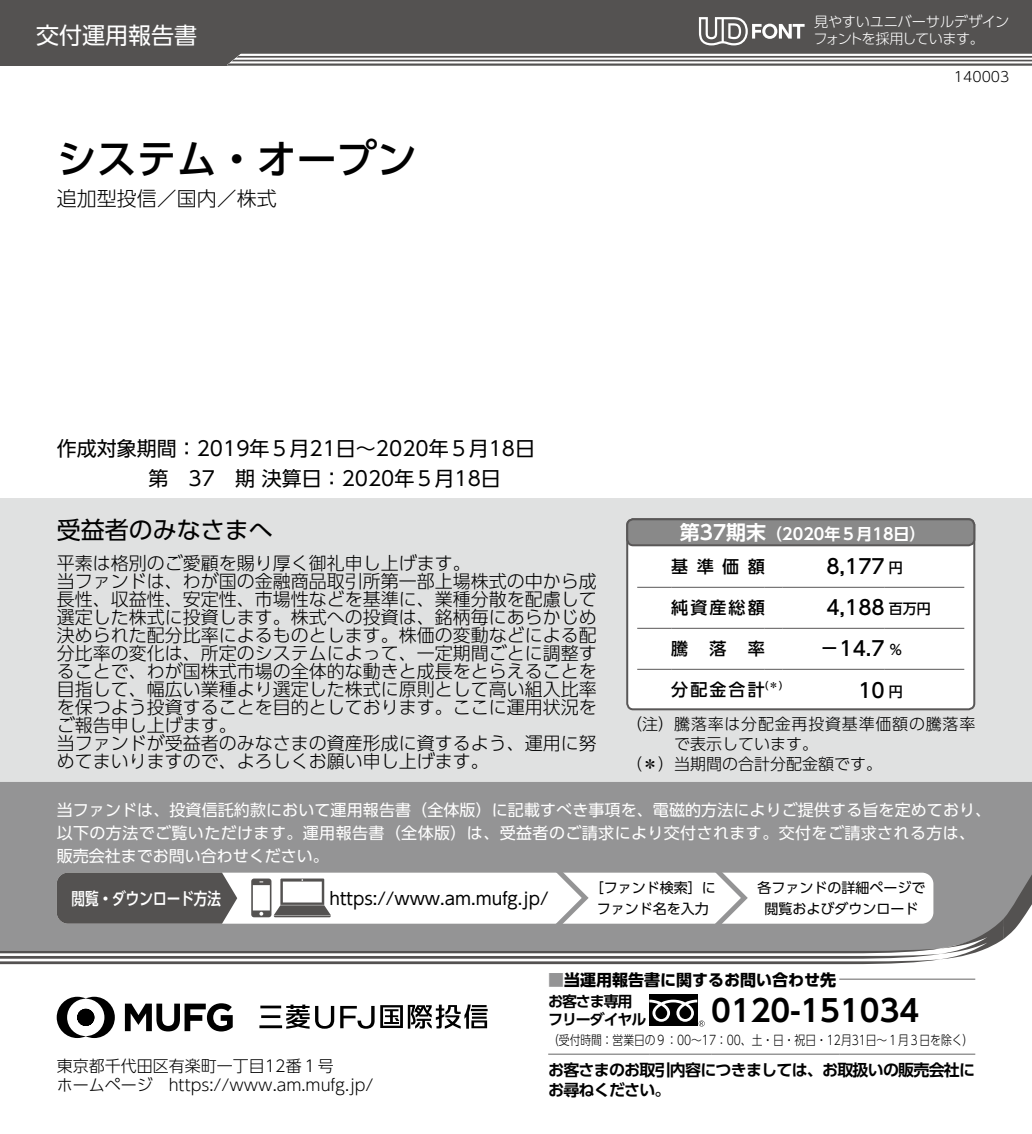
<style>
.page{position:relative;width:1032px;height:1134px;background:#fff}
.page>*{position:absolute;margin:0;border:0;box-sizing:border-box;transform-origin:0 0}
.t1{font:500 40px "UD Shin Go Pro";color:#000}
.t2{font:700 30px "UD Shin Go Pro De";color:#000}
.t3{font:24px "UD Shin Go Pro";color:#000}
.t4{font:23px "UD Shin Go Pro";color:#fff}
.t5{font:20px/30px "UD Shin Go Pro";color:#000}
.t6{font:500 20px "UD Shin Go Pro";color:#000}
.t7{font:300 20px "UD Shin Go Pro";color:#000}
.t8{font:300 18px/18px "UD Shin Go Pro";color:#000}
.t9{font:17px "UD Shin Go Pro";color:#000}
.t10{font:500 17px "UD Shin Go Pro";letter-spacing:.125em;color:#000}
.t11{font:500 17px "UD Shin Go C Oeiz Pr 6";color:#fff}
.t12{font:16px/23px "UD Shin Go Pro";letter-spacing:.005em;color:#fff}
.t13{font:300 16px/19px "UD Shin Go Pro";color:#000}
.t14{font:700 16px/20px "UD Shin Go Pro De";letter-spacing:-.05em;color:#000}
.t15{font:300 16px "UD Shin Go Pro";letter-spacing:.05em;color:#000}
.t16{font:700 16px "UD Shin Go Pro";color:#000}
.t17{font:700 16px "UD Shin Go Pro De";color:#fff}
.t18{font:700 15px/18px "UD Shin Go Pro De";letter-spacing:-.075em;color:#000}
.t19{font:14.2px/17px "UD Shin Go Pro Light 90 msp RKSJ H";letter-spacing:-.025em;color:#fff}
.t20{font:14px/20px "UD Shin Go Pro";color:#000;text-align:center}
.t21{font:300 14px "UD Shin Go Pro";color:#000}
.t22{font:300 13px "UD Shin Go Pro";letter-spacing:-.005em;color:#000;scale:.83 1}
.t23{font:500 10.2px "UD Shin Go Pro";color:#000}
.s1{font-size:20px}
.s2{font-size:14px}
.s3{color:#949495}
</style>
<div class="page">
<div style="left:0;top:498px;width:1032px;height:284px;background:#e0e1e1"></div>
<div style="left:0;top:0;width:1032px;height:65px;background:#545251"></div>
<svg style="left:227px;top:54px;width:805px;height:11px"></svg>
<svg style="left:699px;top:17px;width:105px;height:28px"></svg>
<div style="left:0;top:782px;width:1032px;height:65px;background:#949495"></div>
<svg style="left:0;top:847px;width:1032px;height:117px"></svg>
<svg style="left:125px;top:1003px;width:108px;height:28px"></svg>
<svg style="left:57px;top:997px;width:58px;height:41px"></svg>
<hr style="left:260px;top:1005px;width:21px;height:3px;background:#000">
<hr style="left:259px;top:1025px;width:23px;height:3px;background:#000">
<hr style="left:261px;top:1015px;width:19px;height:3px;background:#000">
<svg style="left:340px;top:1004px;width:148px;height:25px"></svg>
<svg style="left:286px;top:1004px;width:48px;height:25px"></svg>
<hr style="left:548px;top:1054px;width:101px;height:1px;background:#656464">
<hr style="left:649px;top:1054px;width:62px;height:1px;background:#656464">
<hr style="left:711px;top:1054px;width:128px;height:1px;background:#656464">
<hr style="left:839px;top:1054px;width:136px;height:1px;background:#656464">
<hr style="left:839px;top:979px;width:136px;height:1px;background:#656464">
<div style="left:649px;top:995px;width:48px;height:31px;background:#000"></div>
<svg style="left:649px;top:1000px;width:56px;height:26px"></svg>
<div style="left:627px;top:519px;width:347px;height:190px;background:#fff;border-radius:6px"></div>
<div style="left:626px;top:518px;width:349px;height:192px;border:2px solid #595757;border-radius:6px"></div>
<hr style="left:637px;top:587px;width:34px;height:1px;background:#595757">
<hr style="left:671px;top:587px;width:94px;height:1px;background:#595757">
<svg style="left:765px;top:587px;width:18px;height:1px"></svg>
<hr style="left:783px;top:587px;width:102px;height:1px;background:#595757">
<hr style="left:885px;top:587px;width:79px;height:1px;background:#595757">
<hr style="left:637px;top:628px;width:34px;height:1px;background:#595757">
<hr style="left:671px;top:628px;width:94px;height:1px;background:#595757">
<svg style="left:765px;top:628px;width:18px;height:1px"></svg>
<hr style="left:783px;top:628px;width:102px;height:1px;background:#595757">
<hr style="left:885px;top:628px;width:79px;height:1px;background:#595757">
<hr style="left:637px;top:669px;width:34px;height:1px;background:#595757">
<hr style="left:671px;top:669px;width:94px;height:1px;background:#595757">
<svg style="left:765px;top:669px;width:18px;height:1px"></svg>
<hr style="left:783px;top:669px;width:102px;height:1px;background:#595757">
<hr style="left:885px;top:669px;width:79px;height:1px;background:#595757">
<div style="left:627px;top:519px;width:347px;height:26px;background:#898989;border-radius:6px"></div>
<div style="left:626px;top:518px;width:349px;height:28px;border:2px solid #595757;border-radius:6px"></div>
<p class="t4" style="left:36px;top:17px;width:163px">交付運用報告書</p>
<p class="t19" style="left:813px;top:13px;width:197px">見やすいユニバーサルデザインフォントを採用しています。</p>
<p class="t21" style="left:954px;top:65px;width:57px">140003</p>
<h1 class="t1" style="left:57px;top:127px;width:362px">システム・オープン</h1>
<p class="t7" style="left:57px;top:182px;width:222px">追加型投信／国内／株式</p>
<p class="t5" style="left:149px;top:433px;width:388px;text-indent:-92px">作成対象期間：2019年５月21日～2020年５月18日第　37　期 決算日：2020年５月18日</p>
<h3 class="t3" style="left:57px;top:511px;width:218px">受益者のみなさまへ</h3>
<p class="t8" style="left:57px;top:554px;width:542px">平素は格別のご愛顧を賜り厚く御礼申し上げます。<br>当ファンドは、わが国の金融商品取引所第一部上場株式の中から成長性、収益性、安定性、市場性などを基準に、業種分散を配慮して選定した株式に投資します。株式への投資は、銘柄毎にあらかじめ決められた配分比率によるものとします。株価の変動などによる配分比率の変化は、所定のシステムによって、一定期間ごとに調整することで、わが国株式市場の全体的な動きと成長をとらえることを目指して、幅広い業種より選定した株式に原則として高い組入比率を保つよう投資することを目的としております。ここに運用状況をご報告申し上げます。<br>当ファンドが受益者のみなさまの資産形成に資するよう、運用に努めてまいりますので、よろしくお願い申し上げます。</p>
<p class="t17" style="left:680px;top:521px;width:247px"><span class="s1">第37期末</span>（2020年５月18日）</p>
<p class="t10" style="left:671px;top:553px;width:95px">基準価額</p>
<p class="t6" style="left:826px;top:550px;width:78px">8,177 <span class="s2">円</span></p>
<p class="t10" style="left:671px;top:594px;width:95px">純資産総額</p>
<p class="t6" style="left:826px;top:592px;width:106px">4,188 <span class="s2">百万円</span></p>
<p class="t10" style="left:671px;top:635px;width:18px">騰</p>
<p class="t10" style="left:709px;top:635px;width:18px">落</p>
<p class="t10" style="left:748px;top:635px;width:18px">率</p>
<p class="t6" style="left:819px;top:633px;width:85px">－14.7 <span class="s2">％</span></p>
<p class="t10" style="left:671px;top:676px;width:95px">分配金合計</p>
<p class="t23" style="left:765px;top:677px;width:19px">(＊)</p>
<p class="t6" style="left:858px;top:674px;width:46px">10 <span class="s2">円</span></p>
<p class="t15" style="left:626px;top:711px;width:351px">（注）騰落率は分配金再投資基準価額の騰落率</p>
<p class="t13" style="left:674px;top:734px;width:145px">で表示しています。</p>
<p class="t13" style="left:626px;top:754px;width:257px">（＊）当期間の合計分配金額です。</p>
<p class="t12" style="left:57px;top:798px;width:936px">当ファンドは、投資信託約款において運用報告書（全体版）に記載すべき事項を、電磁的方法によりご提供する旨を定めており、以下の方法でご覧いただけます。運用報告書（全体版）は、受益者のご請求により交付されます。交付をご請求される方は、販売会社までお問い合わせください。</p>
<p class="t11" style="left:72px;top:885px;width:151px">閲覧・ダウンロード方法</p>
<p class="t9" style="left:329px;top:884px;width:220px">https://www.am.mufg.jp/</p>
<p class="t20" style="left:590px;top:878px;width:127px">［ファンド検索］にファンド名を入力</p>
<p class="t20" style="left:757px;top:878px;width:169px">各ファンドの詳細ページで閲覧およびダウンロード</p>
<p class="t13" style="left:57px;top:1056px;width:318px">東京都千代田区有楽町一丁目12番１号<br>ホームページ　https://www.am.mufg.jp/</p>
<p class="t16" style="left:548px;top:966px;width:289px"><span class="s3">■</span>当運用報告書に関するお問い合わせ先</p>
<p class="t18" style="left:548px;top:992px;width:100px">お客さま専用フリーダイヤル</p>
<h2 class="t2" style="left:711px;top:986px;width:209px">0120-151034</h2>
<p class="t22" style="left:548px;top:1029px;width:514px">（受付時間：営業日の９：00～17：00、土・日・祝日・12月31日～１月３日を除く）</p>
<p class="t14" style="left:548px;top:1060px;width:428px">お客さまのお取引内容につきましては、お取扱いの販売会社にお尋ねください。</p>
</div>
